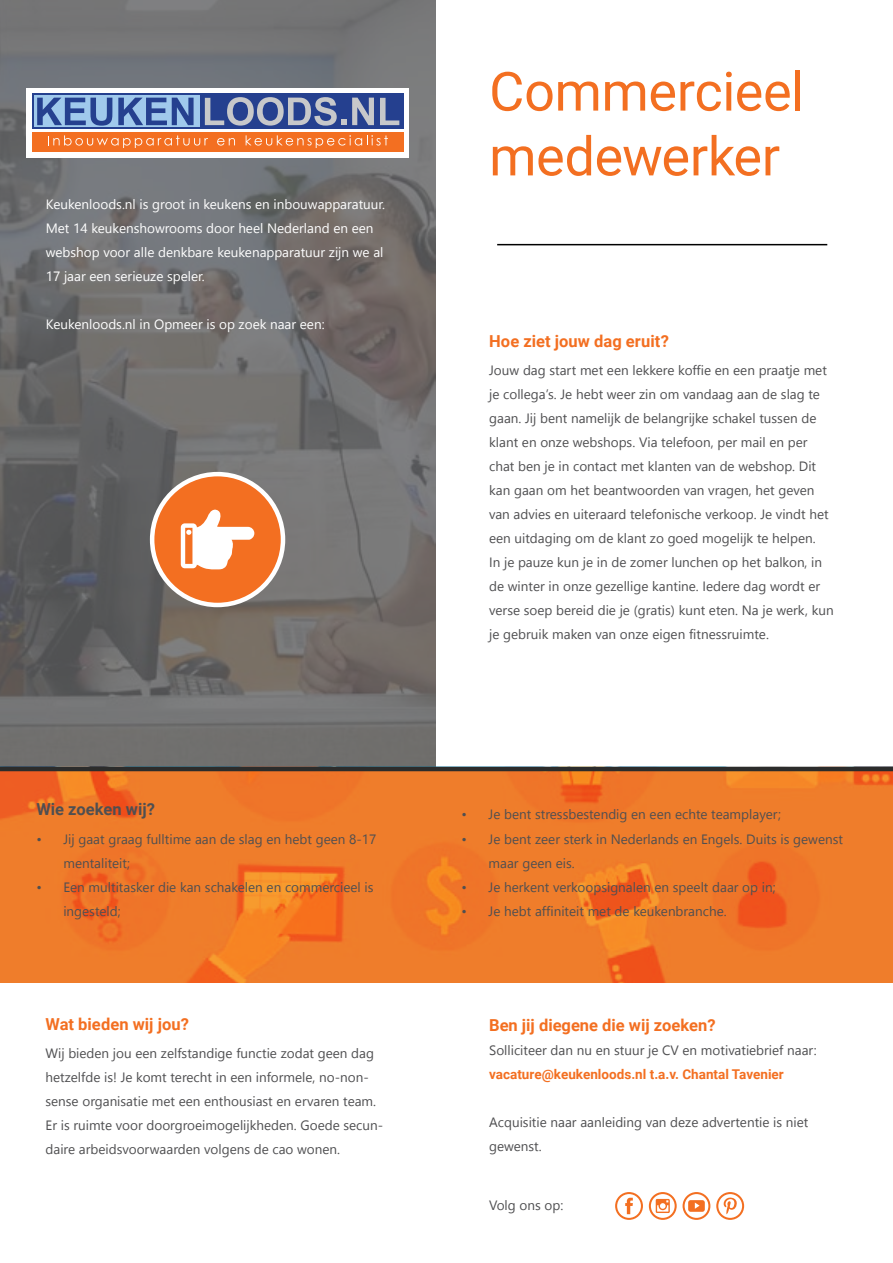
<style>
.page{position:relative;width:893px;height:1263px;background:#fff}
.page>*{position:absolute;margin:0;border:0;box-sizing:border-box;transform-origin:0 0}
.t1{font:54px/64.8px "Roboto";letter-spacing:-.005em;color:#f36f21}
.t2{font:700 16.5px "Roboto";color:#f36f21}
.t3{font:700 16.5px "Roboto";color:#4f4f51}
.t4{font:13.5px/24px "Nirmala UI";color:#4f4f51}
.t5{font:13.5px/24px "Nirmala UI";color:#fff}
.t6{font:700 13.5px "Roboto";color:#f36f21}
</style>
<div class="page">
<svg style="left:0;top:0;width:435px;height:767px;background:#6f6e6e"></svg>
<hr style="left:497px;top:244px;width:330px;height:1px;background:#000">
<div style="left:26px;top:88px;width:383px;height:69px;background:#fff"></div>
<div style="left:32px;top:132px;width:372px;height:20px;background:#f36f21"></div>
<svg style="left:48px;top:135px;width:160px;height:13px"></svg>
<svg style="left:217px;top:138px;width:18px;height:8px"></svg>
<svg style="left:246px;top:135px;width:142px;height:13px"></svg>
<div style="left:32px;top:94px;width:372px;height:35px;background:#25408f"></div>
<svg style="left:34px;top:95px;width:166px;height:32px"></svg>
<svg style="left:205px;top:97px;width:169px;height:29px"></svg>
<svg style="left:380px;top:98px;width:19px;height:27px"></svg>
<svg style="left:37px;top:98px;width:75px;height:28px"></svg>
<svg style="left:118px;top:98px;width:76px;height:27px"></svg>
<img style="left:0;top:771px;width:893px;height:212px">
<hr style="left:0;top:767px;width:893px;height:4px;background:#2c2c2b">
<div style="left:152px;top:474px;width:131px;height:131px;background:#f36f21;border-radius:50%"></div>
<div style="left:150px;top:472px;width:135px;height:135px;border:4px solid #fff;border-radius:50%"></div>
<svg style="left:181px;top:510px;width:73px;height:60px"></svg>
<svg style="left:615px;top:1192px;width:28px;height:28px"></svg>
<svg style="left:683px;top:1192px;width:27px;height:28px"></svg>
<svg style="left:716px;top:1192px;width:28px;height:28px"></svg>
<svg style="left:649px;top:1192px;width:28px;height:28px"></svg>
<p class="t5" style="left:46px;top:192px;width:341px">Keukenloods.nl is groot in keukens en inbouwapparatuur.<br>Met 14 keukenshowrooms door heel Nederland en een webshop voor alle denkbare keukenapparatuur zijn we al 17 jaar een serieuze speler.</p>
<p class="t5" style="left:46px;top:312px;width:280px">Keukenloods.nl in Opmeer is op zoek naar een:</p>
<p class="t3" style="left:36px;top:798px;width:120px">Wie zoeken wij?</p>
<p class="t4" style="left:63px;top:826px;width:314px;text-indent:-27px">• Jij gaat graag fulltime aan de slag en hebt geen 8-17 mentaliteit;</p>
<p class="t4" style="left:63px;top:874px;width:312px;text-indent:-27px">• Een multitasker die kan schakelen en commercieel is ingesteld;</p>
<p class="t2" style="left:46px;top:1013px;width:145px">Wat bieden wij jou?</p>
<p class="t4" style="left:46px;top:1041px;width:339px">Wij bieden jou een zelfstandige functie zodat geen dag hetzelfde is! Je komt terecht in een informele, no-non&shy;sense organisatie met een enthousiast en ervaren team.<br>Er is ruimte voor doorgroeimogelijkheden. Goede secun&shy;daire arbeidsvoorwaarden volgens de cao wonen.</p>
<h1 class="t1" style="left:489px;top:57px;width:317px">Commercieel medewerker</h1>
<p class="t2" style="left:489px;top:329px;width:181px">Hoe ziet jouw dag eruit?</p>
<p class="t4" style="left:489px;top:357px;width:346px">Jouw dag start met een lekkere koffie en een praatje met je collega’s. Je hebt weer zin om vandaag aan de slag te gaan. Jij bent namelijk de belangrijke schakel tussen de klant en onze webshops. Via telefoon, per mail en per chat ben je in contact met klanten van de webshop. Dit kan gaan om het beantwoorden van vragen, het geven van advies en uiteraard telefonische verkoop. Je vindt het een uitdaging om de klant zo goed mogelijk te helpen.<br>In je pauze kun je in de zomer lunchen op het balkon, in de winter in onze gezellige kantine. Iedere dag wordt er verse soep bereid die je (gratis) kunt eten. Na je werk, kun je gebruik maken van onze eigen fitnessruimte.</p>
<p class="t4" style="left:462px;top:802px;width:321px">• Je bent stressbestendig en een echte teamplayer;</p>
<p class="t4" style="left:489px;top:826px;width:356px;text-indent:-27px">• Je bent zeer sterk in Nederlands en Engels. Duits is gewenst maar geen eis.</p>
<p class="t4" style="left:462px;top:874px;width:316px">• Je herkent verkoopsignalen en speelt daar op in;</p>
<p class="t4" style="left:462px;top:898px;width:267px">• Je hebt affiniteit met de keukenbranche.</p>
<p class="t2" style="left:489px;top:1013px;width:228px">Ben jij diegene die wij zoeken?</p>
<p class="t4" style="left:489px;top:1037px;width:329px">Solliciteer dan nu en stuur je CV en motivatiebrief naar:</p>
<p class="t6" style="left:489px;top:1064px;width:296px">vacature@keukenloods.nl t.a.v. Chantal Tavenier</p>
<p class="t4" style="left:489px;top:1109px;width:321px">Acquisitie naar aanleiding van deze advertentie is niet gewenst.</p>
<p class="t4" style="left:489px;top:1192px;width:76px">Volg ons op:</p>
</div>
